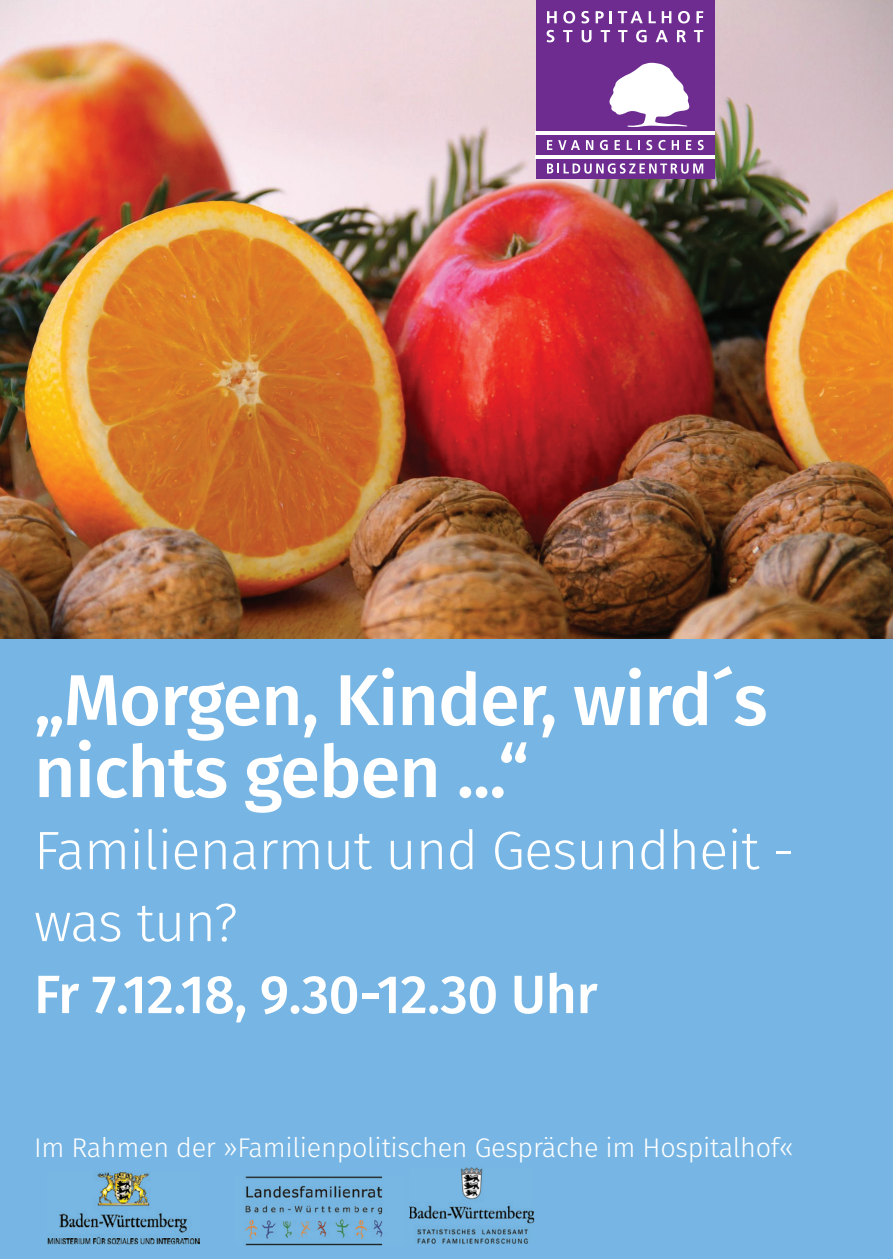
<style>
.page{position:relative;width:893px;height:1259px;background:#77b6e4}
.page>*{position:absolute;margin:0;border:0;box-sizing:border-box;transform-origin:0 0}
.t1{font:500 72px/72px "Fira Sans";letter-spacing:-.015em;color:#fff}
.t2{font:300 54px/72px "Fira Sans";letter-spacing:-.015em;color:#fff}
.t3{font:500 54px "Fira Sans";letter-spacing:-.01em;color:#fff}
.t4{font:300 27px "Fira Sans";letter-spacing:-.01em;color:#fff}
</style>
<div class="page">
<img style="left:0;top:0;width:893px;height:638px">
<img style="left:48px;top:1171px;width:151px;height:74px">
<img style="left:245px;top:1176px;width:138px;height:70px">
<img style="left:410px;top:1167px;width:124px;height:77px">
<div style="left:536px;top:0;width:178px;height:132px;background:#6e2c91"></div>
<div style="left:536px;top:135px;width:178px;height:20px;background:#6e2c91"></div>
<div style="left:536px;top:158px;width:178px;height:21px;background:#6e2c91"></div>
<svg style="left:609px;top:63px;width:81px;height:64px"></svg>
<hr style="left:536px;top:132px;width:178px;height:3px;background:#fff">
<hr style="left:536px;top:155px;width:178px;height:3px;background:#fff">
<svg style="left:547px;top:140px;width:5px;height:10px"></svg>
<svg style="left:558px;top:140px;width:22px;height:10px"></svg>
<svg style="left:586px;top:140px;width:7px;height:10px"></svg>
<svg style="left:600px;top:140px;width:8px;height:10px"></svg>
<svg style="left:615px;top:140px;width:5px;height:10px"></svg>
<svg style="left:627px;top:140px;width:5px;height:10px"></svg>
<svg style="left:638px;top:140px;width:2px;height:10px"></svg>
<svg style="left:646px;top:140px;width:6px;height:10px"></svg>
<svg style="left:658px;top:140px;width:7px;height:10px"></svg>
<svg style="left:672px;top:140px;width:7px;height:10px"></svg>
<svg style="left:686px;top:140px;width:5px;height:10px"></svg>
<svg style="left:698px;top:140px;width:6px;height:10px"></svg>
<svg style="left:547px;top:163px;width:156px;height:11px"></svg>
<svg style="left:547px;top:11px;width:10px;height:12px"></svg>
<svg style="left:563px;top:11px;width:12px;height:12px"></svg>
<svg style="left:581px;top:11px;width:8px;height:12px"></svg>
<svg style="left:596px;top:11px;width:8px;height:12px"></svg>
<svg style="left:610px;top:11px;width:2px;height:12px"></svg>
<svg style="left:618px;top:11px;width:25px;height:12px"></svg>
<svg style="left:649px;top:11px;width:7px;height:12px"></svg>
<svg style="left:662px;top:11px;width:9px;height:12px"></svg>
<svg style="left:678px;top:11px;width:12px;height:12px"></svg>
<svg style="left:696px;top:11px;width:7px;height:12px"></svg>
<svg style="left:547px;top:30px;width:7px;height:12px"></svg>
<svg style="left:563px;top:30px;width:9px;height:12px"></svg>
<svg style="left:582px;top:30px;width:9px;height:12px"></svg>
<svg style="left:601px;top:30px;width:9px;height:12px"></svg>
<svg style="left:618px;top:30px;width:9px;height:12px"></svg>
<svg style="left:636px;top:30px;width:11px;height:12px"></svg>
<svg style="left:656px;top:30px;width:12px;height:12px"></svg>
<svg style="left:677px;top:30px;width:9px;height:12px"></svg>
<svg style="left:694px;top:30px;width:9px;height:12px"></svg>
<h1 class="t1" style="left:34px;top:660px;width:735px">„Morgen, Kinder, wird´s nichts geben ...“</h1>
<h2 class="t2" style="left:34px;top:814px;width:762px">Familienarmut und Gesundheit - was tun?</h2>
<h2 class="t3" style="left:34px;top:951px;width:565px">Fr 7.12.18, 9.30-12.30 Uhr</h2>
<p class="t4" style="left:34px;top:1128px;width:761px">Im Rahmen der »Familienpolitischen Gespräche im Hospitalhof«</p>
</div>
